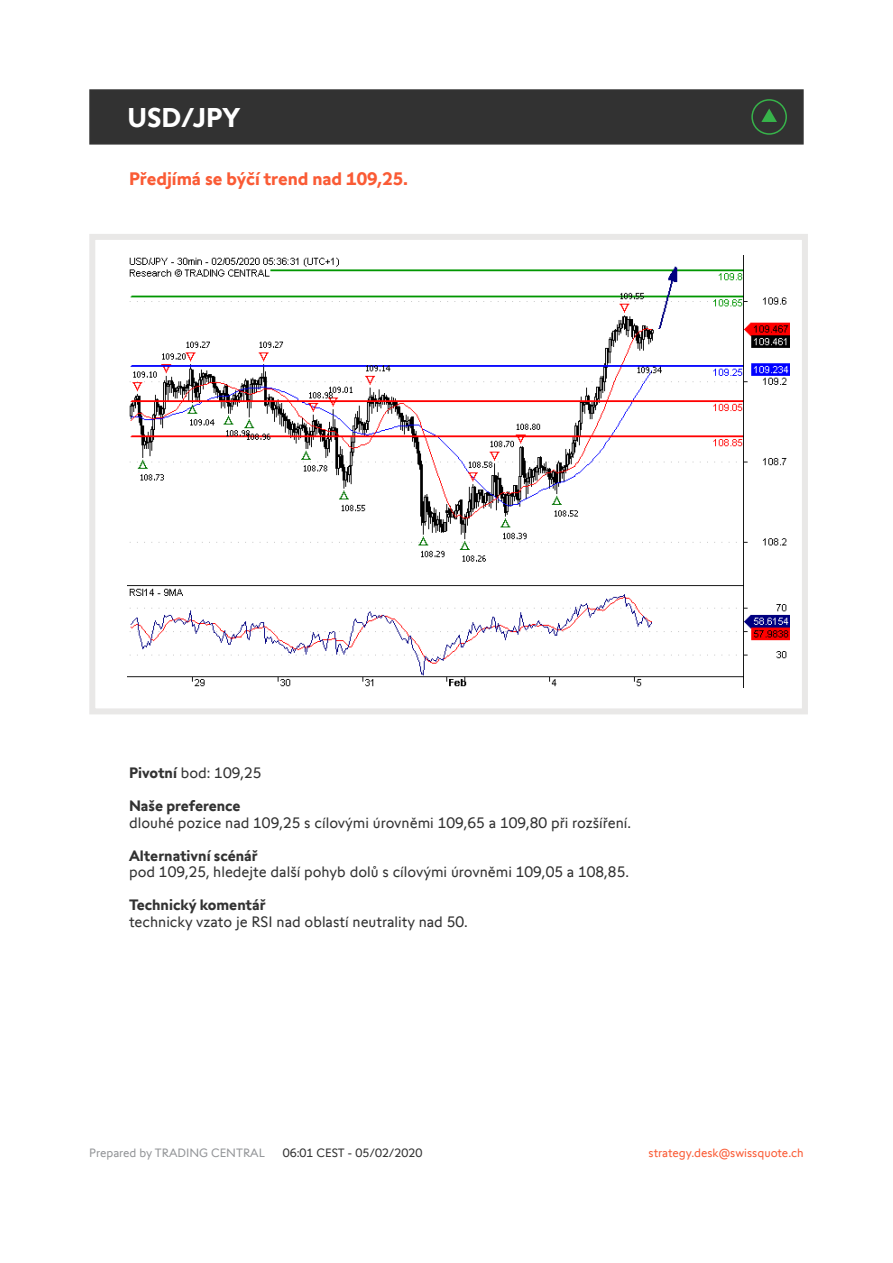
<style>
.page{position:relative;width:893px;height:1263px;background:#fff}
.page>*{position:absolute;margin:0;border:0;box-sizing:border-box;transform-origin:0 0}
.t1{font:700 27px "Swissquote CT";color:#fff}
.t2{font:700 18px "Swissquote CT";color:#fa5b35}
.t3{font:15px "Swissquote CT";color:#323232}
.t4{font:700 15px "Swissquote CT";color:#323232}
.t5{font:12px "Swissquote CT";color:#fa5b35}
.t6{font:12px "Swissquote CT";color:#939598}
.t7{font:12px "Swissquote CT";color:#323232}
.s1{font-weight:700}
</style>
<div class="page">
<div style="left:89px;top:234px;width:719px;height:480px;border:6px solid #e9e8e7"></div>
<div style="left:89px;top:89px;width:715px;height:56px;background:#323232;border:2px solid #323232"></div>
<img style="left:128px;top:255px;width:661px;height:432px">
<svg style="left:751px;top:99px;width:36px;height:36px"></svg>
<h1 class="t1" style="left:128px;top:101px;width:114px">USD/JPY</h1>
<p class="t2" style="left:129px;top:168px;width:281px">Předjímá se býčí trend nad 109,25.</p>
<p class="t3" style="left:129px;top:764px;width:134px"><span class="s1">Pivotní</span> bod: 109,25</p>
<p class="t4" style="left:129px;top:797px;width:113px">Naše preference</p>
<p class="t3" style="left:129px;top:814px;width:503px">dlouhé pozice nad 109,25 s cílovými úrovněmi 109,65 a 109,80 při rozšíření.</p>
<p class="t4" style="left:129px;top:846px;width:130px">Alternativní scénář</p>
<p class="t3" style="left:129px;top:863px;width:501px">pod 109,25, hledejte další pohyb dolů s cílovými úrovněmi 109,05 a 108,85.</p>
<p class="t4" style="left:129px;top:896px;width:138px">Technický komentář</p>
<p class="t3" style="left:129px;top:913px;width:340px">technicky vzato je RSI nad oblastí neutrality nad 50.</p>
<p class="t6" style="left:89px;top:1145px;width:177px">Prepared by TRADING CENTRAL</p>
<p class="t7" style="left:283px;top:1145px;width:141px">06:01 CEST - 05/02/2020</p>
<p class="t5" style="left:649px;top:1145px;width:157px">strategy.desk@swissquote.ch</p>
</div>
